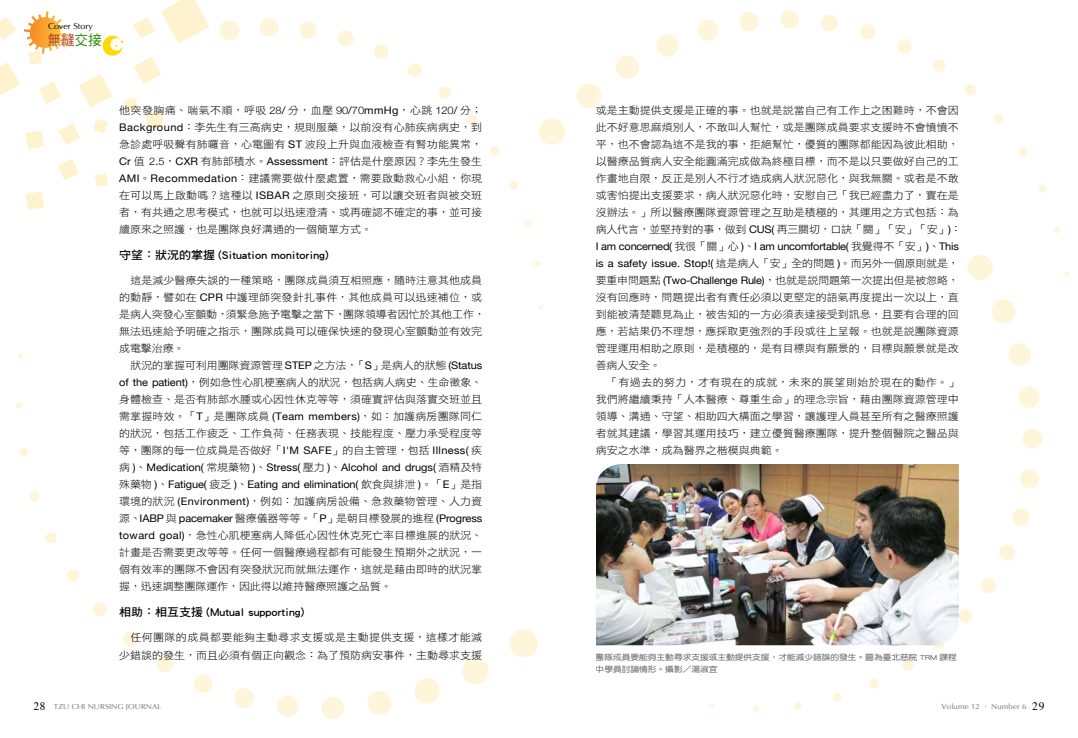
<style>
.page{position:relative;width:1078px;height:738px;background:#fff}
.page>*{position:absolute;margin:0;border:0;box-sizing:border-box;transform-origin:0 0}
.t1{font:14.2px "DF Hei Std W5";color:#b34529;scale:.95 1}
.t2{font:11.4px "DF Hei Std W7";color:#000;scale:1.05 1}
.t3{font:11.4px "Times";color:#000}
.t4{font:10.4px/17px "DF Hei Std W3";color:#000;text-align:justify;scale:1.05 1}
.t5{font:10.4px/17px "Helvetica Neue";letter-spacing:-.01em;color:#000;scale:1.05 1}
.t6{font:10.4px/17px "DF Hei Std W3";letter-spacing:.035em;color:#000;text-align:right;scale:1.05 1}
.t7{font:8.6px "Optima";color:#000;scale:1.05 1}
.t8{font:7.8px/11.8px "DF Yuan Std W7";color:#6d6e71;scale:1.11 1}
.t9{font:7.5px "Optima";letter-spacing:.01em;color:#6d6e71;scale:1.06 1}
.t10{font:7.2px "Optima";color:#6d6e71;scale:1.11 1}
.s1{color:#268c00}
.s2{font-family:"Helvetica Neue";font-weight:300}
.s3{font-family:"Helvetica Neue"}
.s4{font-family:"DF Hei Std W3"}
</style>
<div class="page">
<svg style="left:58px;top:159px;width:21px;height:21px"></svg>
<svg style="left:26px;top:191px;width:18px;height:19px"></svg>
<svg style="left:94px;top:173px;width:14px;height:13px"></svg>
<svg style="left:539px;top:118px;width:26px;height:27px"></svg>
<svg style="left:576px;top:83px;width:25px;height:25px"></svg>
<svg style="left:616px;top:55px;width:23px;height:24px"></svg>
<svg style="left:656px;top:34px;width:23px;height:23px"></svg>
<div style="left:697px;top:20px;width:21px;height:21px;background:#fff5db;border-radius:50%"></div>
<svg style="left:739px;top:12px;width:20px;height:20px"></svg>
<svg style="left:780px;top:10px;width:19px;height:19px"></svg>
<svg style="left:821px;top:14px;width:17px;height:17px"></svg>
<svg style="left:860px;top:24px;width:16px;height:16px"></svg>
<svg style="left:897px;top:39px;width:15px;height:14px"></svg>
<svg style="left:932px;top:59px;width:13px;height:13px"></svg>
<svg style="left:964px;top:84px;width:12px;height:12px"></svg>
<svg style="left:993px;top:113px;width:11px;height:11px"></svg>
<svg style="left:1018px;top:147px;width:9px;height:9px"></svg>
<svg style="left:1039px;top:185px;width:7px;height:8px"></svg>
<svg style="left:1053px;top:226px;width:7px;height:7px"></svg>
<svg style="left:1064px;top:271px;width:5px;height:5px"></svg>
<svg style="left:967px;top:255px;width:26px;height:25px"></svg>
<svg style="left:991px;top:299px;width:24px;height:24px"></svg>
<div style="left:1008px;top:343px;width:22px;height:22px;background:#fff5db;border-radius:50%"></div>
<svg style="left:1018px;top:386px;width:22px;height:22px"></svg>
<svg style="left:1022px;top:429px;width:20px;height:20px"></svg>
<svg style="left:1020px;top:469px;width:19px;height:19px"></svg>
<svg style="left:1012px;top:508px;width:18px;height:18px"></svg>
<svg style="left:999px;top:545px;width:17px;height:16px"></svg>
<svg style="left:981px;top:578px;width:15px;height:16px"></svg>
<svg style="left:958px;top:607px;width:15px;height:16px"></svg>
<svg style="left:931px;top:644px;width:14px;height:5px"></svg>
<svg style="left:902px;top:660px;width:11px;height:11px"></svg>
<svg style="left:869px;top:678px;width:10px;height:10px"></svg>
<svg style="left:832px;top:692px;width:9px;height:9px"></svg>
<svg style="left:793px;top:701px;width:8px;height:8px"></svg>
<svg style="left:753px;top:706px;width:6px;height:5px"></svg>
<svg style="left:710px;top:703px;width:5px;height:5px"></svg>
<svg style="left:219px;top:20px;width:21px;height:20px"></svg>
<svg style="left:260px;top:18px;width:19px;height:19px"></svg>
<svg style="left:300px;top:21px;width:17px;height:18px"></svg>
<svg style="left:338px;top:30px;width:16px;height:16px"></svg>
<svg style="left:374px;top:44px;width:15px;height:15px"></svg>
<svg style="left:407px;top:63px;width:14px;height:14px"></svg>
<svg style="left:438px;top:86px;width:13px;height:13px"></svg>
<svg style="left:466px;top:114px;width:11px;height:12px"></svg>
<svg style="left:490px;top:146px;width:10px;height:10px"></svg>
<svg style="left:509px;top:181px;width:9px;height:9px"></svg>
<div style="left:524px;top:219px;width:7px;height:8px;background:#fff5db;border-radius:50%"></div>
<svg style="left:533px;top:260px;width:7px;height:7px"></svg>
<svg style="left:538px;top:305px;width:5px;height:4px"></svg>
<svg style="left:509px;top:629px;width:29px;height:29px"></svg>
<svg style="left:462px;top:658px;width:27px;height:27px"></svg>
<svg style="left:414px;top:678px;width:26px;height:25px"></svg>
<svg style="left:367px;top:691px;width:25px;height:24px"></svg>
<svg style="left:321px;top:697px;width:23px;height:22px"></svg>
<svg style="left:277px;top:695px;width:21px;height:22px"></svg>
<svg style="left:234px;top:688px;width:20px;height:20px"></svg>
<svg style="left:194px;top:674px;width:19px;height:19px"></svg>
<svg style="left:157px;top:655px;width:17px;height:17px"></svg>
<svg style="left:123px;top:631px;width:15px;height:16px"></svg>
<svg style="left:93px;top:602px;width:14px;height:15px"></svg>
<svg style="left:67px;top:569px;width:13px;height:13px"></svg>
<svg style="left:45px;top:532px;width:12px;height:11px"></svg>
<svg style="left:30px;top:491px;width:10px;height:10px"></svg>
<svg style="left:19px;top:447px;width:9px;height:9px"></svg>
<svg style="left:15px;top:402px;width:8px;height:7px"></svg>
<svg style="left:18px;top:354px;width:6px;height:5px"></svg>
<svg style="left:0;top:0;width:209px;height:149px"></svg>
<img style="left:596px;top:464px;width:362px;height:180px">
<p class="t7" style="left:48px;top:21px;width:44px">Cover Story</p>
<h1 class="t1" style="left:47px;top:32px;width:58px">無縫<span class="s1">交接</span></h1>
<p class="t4" style="left:119px;top:101px;width:347px">他突發胸痛、喘氣不順，呼吸 <span class="s2">28</span><span class="s3">/</span> 分，血壓 <span class="s2">90</span><span class="s3">/</span><span class="s2">70</span><span class="s3">mmHg</span>，心跳 <span class="s2">120</span><span class="s3">/</span> 分；<span class="s3">Background</span>：李先生有三高病史，規則服藥，以前沒有心肺疾病病史，到急診處呼吸聲有肺囉音，心電圖有 <span class="s3">ST</span> 波段上升與血液檢查有腎功能異常，<span class="s3">Cr</span> 值 <span class="s2">2</span><span class="s3">.</span><span class="s2">5</span>，<span class="s3">CXR</span> 有肺部積水。<span class="s3">Assessment</span>：評估是什麼原因？李先生發生<span class="s3">AMI</span>。<span class="s3">Recommedation</span>：建議需要做什麼處置，需要啟動救心小組，你現在可以馬上啟動嗎？這種以 <span class="s3">ISBAR</span> 之原則交接班，可以讓交班者與被交班者，有共通之思考模式，也就可以迅速澄清、或再確認不確定的事，並可接續原來之照護，也是團隊良好溝通的一個簡單方式。</p>
<p class="t2" style="left:119px;top:248px;width:201px">守望：狀況的掌握 (Situation monitoring)</p>
<p class="t4" style="left:119px;top:271px;width:350px;text-align:left;text-indent:11px">這是減少醫療失誤的一種策略，團隊成員須互相照應，隨時注意其他成員的動靜，譬如在 <span class="s3">CPR</span> 中護理師突發針扎事件，其他成員可以迅速補位，或是病人突發心室顫動，須緊急施予電擊之當下，團隊領導者因忙於其他工作，無法迅速給予明確之指示，團隊成員可以確保快速的發現心室顫動並有效完成電擊治療。</p>
<p class="t4" style="left:119px;top:356px;width:347px;text-indent:11px">狀況的掌握可利用團隊資源管理 <span class="s3">STEP</span> 之方法，「<span class="s3">S</span>」是病人的狀態 <span class="s3">(Status of the patient)</span>，例如急性心肌梗塞病人的狀況，包括病人病史、生命徵象、身體檢查、是否有肺部水腫或心因性休克等等，須確實評估與落實交班並且需掌握時效。「<span class="s3">T</span>」是團隊成員 <span class="s3">(Team members)</span>，如：加護病房團隊同仁的狀況，包括工作疲乏、工作負荷、任務表現、技能程度、壓力承受程度等等，團隊的每一位成員是否做好「<span class="s3">I'M SAFE</span>」的自主管理，包括 <span class="s3">Illness(</span> 疾</p>
<p class="t5" style="left:119px;top:458px;width:347px"><span class="s4">病</span> )<span class="s4">、</span>Medication( <span class="s4">常規藥物</span> )<span class="s4">、</span>Stress( <span class="s4">壓力</span> )<span class="s4">、</span>Alcohol and drugs( <span class="s4">酒精及特殊藥物</span> )<span class="s4">、</span>Fatigue( <span class="s4">疲乏</span> )<span class="s4">、</span>Eating and elimination( <span class="s4">飲食與排泄</span> )<span class="s4">。「</span>E<span class="s4">」是指</span></p>
<p class="t4" style="left:119px;top:492px;width:347px">環境的狀況 <span class="s3">(Environment)</span>，例如：加護病房設備、急救藥物管理、人力資</p>
<p class="t5" style="left:119px;top:509px;width:347px"><span class="s4">源、</span>IABP <span class="s4">與</span> pacemaker <span class="s4">醫療儀器等等。「</span>P<span class="s4">」是朝目標發展的進程</span> (Progress</p>
<p class="t4" style="left:119px;top:526px;width:347px"><span class="s3">toward goal)</span>，急性心肌梗塞病人降低心因性休克死亡率目標進展的狀況、計畫是否需要更改等等。任何一個醫療過程都有可能發生預期外之狀況，一個有效率的團隊不會因有突發狀況而就無法運作，這就是藉由即時的狀況掌握，迅速調整團隊運作，因此得以維持醫療照護之品質。</p>
<p class="t2" style="left:119px;top:605px;width:178px">相助：相互支援 (Mutual supporting)</p>
<p class="t6" style="left:119px;top:628px;width:347px">任何團隊的成員都要能夠主動尋求支援或是主動提供支援，這樣才能減少錯誤的發生，而且必須有個正向觀念：為了預防病安事件，主動尋求支援</p>
<p class="t4" style="left:595px;top:101px;width:350px;text-align:left">或是主動提供支援是正確的事。也就是說當自己有工作上之困難時，不會因此不好意思麻煩別人，不敢叫人幫忙，或是團隊成員要求支援時不會憤憤不平，也不會認為這不是我的事，拒絕幫忙，優質的團隊都能因為彼此相助，以醫療品質病人安全能圓滿完成做為終極目標，而不是以只要做好自己的工作畫地自限，反正是別人不行才造成病人狀況惡化，與我無關。或者是不敢或害怕提出支援要求，病人狀況惡化時，安慰自己「我已經盡力了，實在是沒辦法。」所以醫療團隊資源管理之互助是積極的，其運用之方式包括：為病人代言，並堅持對的事，做到 <span class="s3">CUS(</span> 再三關切，口訣「關」「安」「安」<span class="s3">)</span>：</p>
<p class="t5" style="left:595px;top:237px;width:347px">I am concerned( <span class="s4">我很「關」心</span> )<span class="s4">、</span>I am uncomfortable( <span class="s4">我覺得不「安」</span>)<span class="s4">、</span>This is a safety issue. Stop!( <span class="s4">這是病人「安」全的問題</span> )<span class="s4">。而另外一個原則就是，</span></p>
<p class="t4" style="left:595px;top:271px;width:347px">要重申問題點 <span class="s3">(Two-Challenge Rule)</span>，也就是說問題第一次提出但是被忽略，沒有回應時，問題提出者有責任必須以更堅定的語氣再度提出一次以上，直到能被清楚聽見為止，被告知的一方必須表達接受到訊息，且要有合理的回應，若結果仍不理想，應採取更強烈的手段或往上呈報。也就是說團隊資源管理運用相助之原則，是積極的，是有目標與有願景的，目標與願景就是改善病人安全。</p>
<p class="t4" style="left:595px;top:373px;width:347px;text-indent:11px">「有過去的努力，才有現在的成就，未來的展望則始於現在的動作。」我們將繼續秉持「人本醫療、尊重生命」的理念宗旨，藉由團隊資源管理中領導、溝通、守望、相助四大構面之學習，讓護理人員甚至所有之醫療照護者就其建議，學習其運用技巧，建立優質醫療團隊，提升整個醫院之醫品與病安之水準，成為醫界之楷模與典範。</p>
<p class="t8" style="left:595px;top:651px;width:327px">團隊成員要能夠主動尋求支援或主動提供支援，才能減少錯誤的發生。圖為臺北慈院 TRM 課程中學員討論情形。攝影／湯淑宜</p>
<p class="t3" style="left:33px;top:694px;width:14px">28</p>
<p class="t9" style="left:941px;top:701px;width:38px">Volume 12</p>
<p class="t3" style="left:1031px;top:695px;width:14px">29</p>
<p class="t10" style="left:54px;top:701px;width:98px">TZU CHI NURSING JOURNAL</p>
<p class="t9" style="left:991px;top:701px;width:35px">Number 6</p>
</div>
